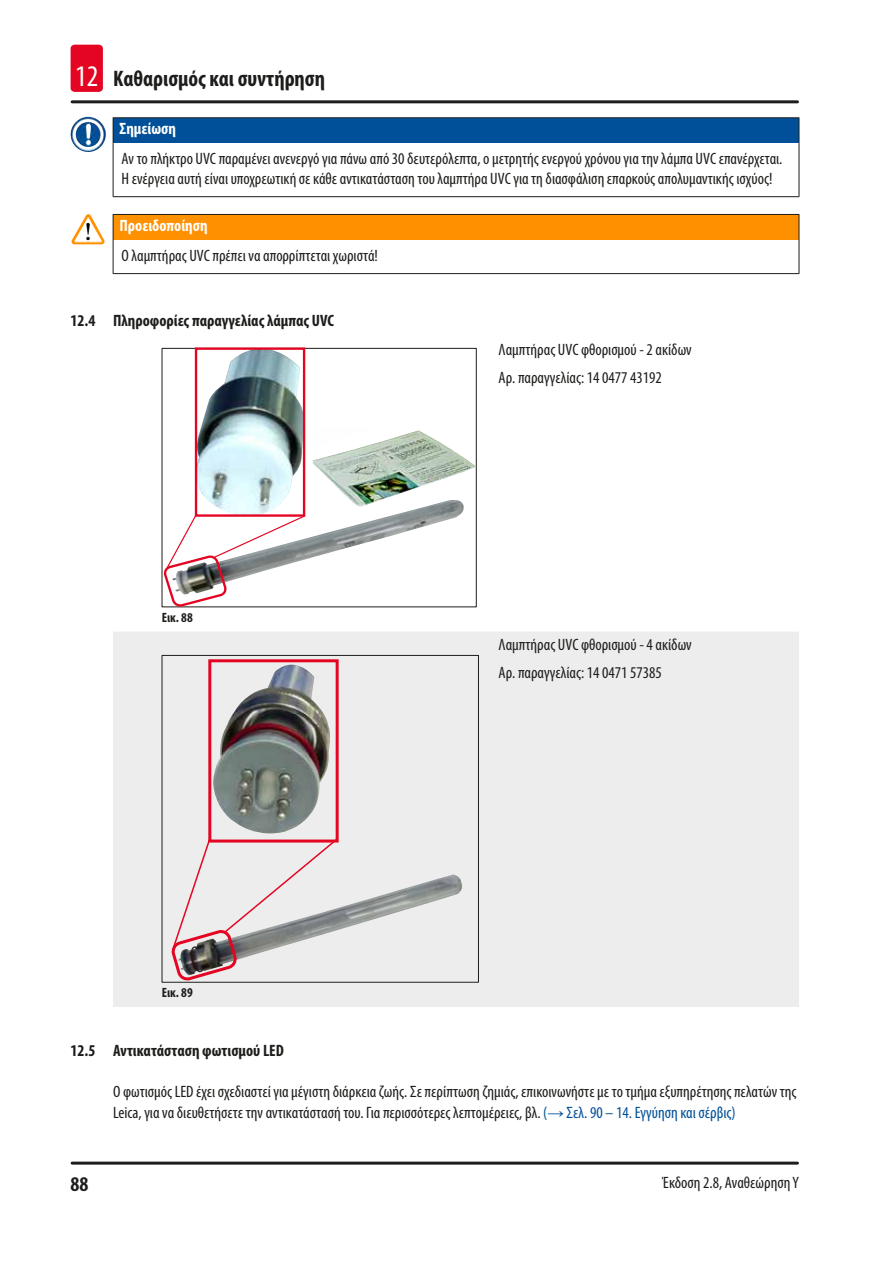
<style>
.page{position:relative;width:893px;height:1263px;background:#fff}
.page>*{position:absolute;margin:0;border:0;box-sizing:border-box;transform-origin:0 0}
.t1{font:700 condensed 22.5px "Myriad Pro";color:#1d1d1b}
.t2{font:700 condensed 21px "Myriad Pro";color:#1d1d1b}
.Source_of_danger{font:condensed 16.5px/19.8px "Myriad Pro";color:#1d1d1b}
.Description_text{font:condensed 16.5px/20.9px "Myriad Pro";color:#1d1d1b}
.Table_text{font:condensed 16.5px "Myriad Pro";color:#1d1d1b}
.t3{font:700 condensed 16.5px "Myriad Pro";color:#1d1d1b}
.Signalword__no_use_a{font:700 condensed 16.5px "Myriad Pro";color:#fff}
.t4{font:700 condensed 13.5px "Myriad Pro";color:#1d1d1b}
.s1{font-weight:400;font-size:30px;color:#fff}
.s2{color:#005099}
.s3{font-family:"Arial";font-stretch:normal;color:#005099}
</style>
<div class="page">
<hr style="left:72px;top:1161px;width:725px;height:3px;background:#1d1d1b">
<hr style="left:72px;top:100px;width:725px;height:3px;background:#1d1d1b">
<div style="left:71px;top:45px;width:32px;height:47px;background:#e40522;border-radius:4px"></div>
<div style="left:113px;top:118px;width:686px;height:25px;background:#005099"></div>
<hr style="left:113px;top:143px;width:1px;height:53px;background:#1d1d1b">
<hr style="left:799px;top:143px;width:1px;height:53px;background:#1d1d1b">
<hr style="left:113px;top:196px;width:686px;height:1px;background:#1d1d1b">
<hr style="left:113px;top:117px;width:686px;height:1px;background:#1d1d1b">
<svg style="left:113px;top:118px;width:1px;height:25px"></svg>
<svg style="left:799px;top:118px;width:1px;height:25px"></svg>
<img style="left:71px;top:117px;width:26px;height:35px">
<div style="left:113px;top:214px;width:686px;height:26px;background:#ff9000"></div>
<hr style="left:113px;top:240px;width:1px;height:33px;background:#1d1d1b">
<hr style="left:799px;top:240px;width:1px;height:33px;background:#1d1d1b">
<hr style="left:113px;top:273px;width:686px;height:1px;background:#1d1d1b">
<hr style="left:113px;top:214px;width:686px;height:1px;background:#1d1d1b">
<svg style="left:113px;top:215px;width:1px;height:25px"></svg>
<svg style="left:799px;top:215px;width:1px;height:25px"></svg>
<img style="left:74px;top:214px;width:14px;height:23px">
<div style="left:113px;top:632px;width:686px;height:375px;background:#ededed"></div>
<img style="left:312px;top:428px;width:164px;height:79px">
<img style="left:305px;top:500px;width:159px;height:59px">
<img style="left:194px;top:349px;width:108px;height:165px">
<div style="left:195px;top:347px;width:110px;height:170px;border:2px solid #e40522"></div>
<svg style="left:162px;top:514px;width:144px;height:93px"></svg>
<img style="left:338px;top:874px;width:125px;height:101px">
<img style="left:212px;top:665px;width:119px;height:170px">
<div style="left:208px;top:659px;width:131px;height:183px;border:3px solid #e40522"></div>
<svg style="left:172px;top:835px;width:166px;height:145px;background:#d9cdcf"></svg>
<div style="left:162px;top:655px;width:317px;height:327px;border:1px solid #1d1d1b"></div>
<h1 class="t1" style="left:75px;top:65px;width:251px"><span class="s1">12</span> Καθαρισμός και συντήρηση</h1>
<p class="Signalword__no_use_a" style="left:119px;top:119px;width:58px">Σημείωση</p>
<p class="Source_of_danger" style="left:122px;top:149px;width:662px">Αν το πλήκτρο UVC παραμένει ανενεργό για πάνω από 30 δευτερόλεπτα, ο μετρητής ενεργού χρόνου για την λάμπα UVC επανέρχεται.<br>Η ενέργεια αυτή είναι υποχρεωτική σε κάθε αντικατάσταση του λαμπτήρα UVC για τη διασφάλιση επαρκούς απολυμαντικής ισχύος!</p>
<p class="Signalword__no_use_a" style="left:119px;top:215px;width:90px">Προειδοποίηση</p>
<p class="Source_of_danger" style="left:122px;top:245px;width:258px">Ο λαμπτήρας UVC πρέπει να απορρίπτεται χωριστά!</p>
<p class="t3" style="left:71px;top:310px;width:265px">12.4 Πληροφορίες παραγγελίας λάμπας UVC</p>
<p class="t4" style="left:162px;top:609px;width:33px">Εικ. 88</p>
<p class="t4" style="left:162px;top:984px;width:33px">Εικ. 89</p>
<p class="Table_text" style="left:499px;top:339px;width:195px">Λαμπτήρας UVC φθορισμού - 2 ακίδων</p>
<p class="Table_text" style="left:499px;top:367px;width:165px">Αρ. παραγγελίας: 14 0477 43192</p>
<p class="Table_text" style="left:499px;top:634px;width:195px">Λαμπτήρας UVC φθορισμού - 4 ακίδων</p>
<p class="Table_text" style="left:499px;top:663px;width:165px">Αρ. παραγγελίας: 14 0471 57385</p>
<p class="t3" style="left:71px;top:1040px;width:215px">12.5 Αντικατάσταση φωτισμού LED</p>
<p class="Description_text" style="left:113px;top:1081px;width:685px">Ο φωτισμός LED έχει σχεδιαστεί για μέγιστη διάρκεια ζωής. Σε περίπτωση ζημιάς, επικοινωνήστε με το τμήμα εξυπηρέτησης πελατών της<br>Leica, για να διευθετήσετε την αντικατάστασή του. Για περισσότερες λεπτομέρειες, βλ. <span class="s2">(</span><span class="s3">→</span> <span class="s2">Σελ. 90 – 14. Εγγύηση και σέρβις)</span></p>
<p class="t2" style="left:71px;top:1171px;width:19px">88</p>
<p class="Description_text" style="left:662px;top:1171px;width:138px">Έκδοση 2.8, Αναθεώρηση Y</p>
</div>
